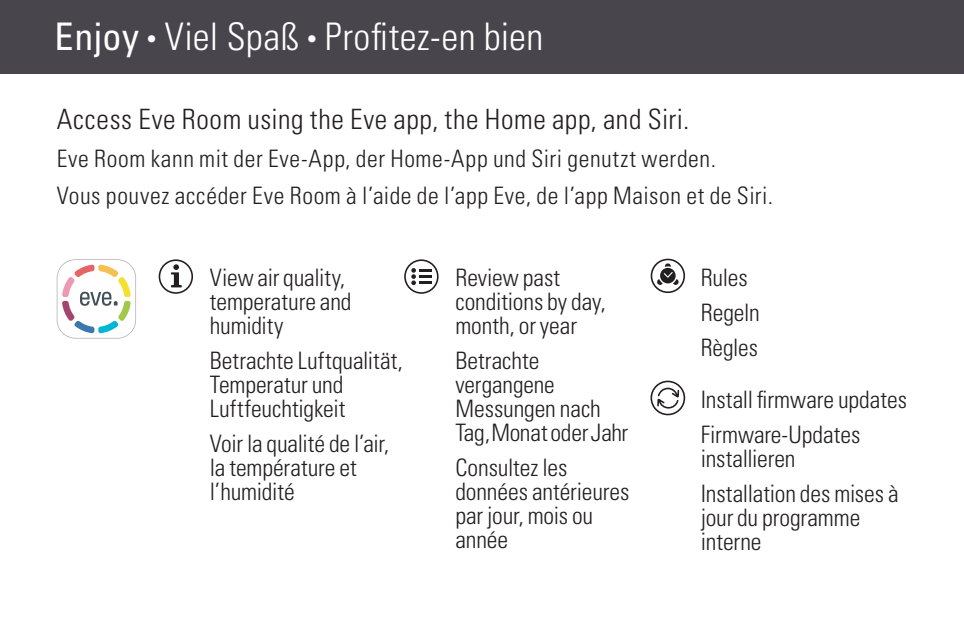
<style>
.page{position:relative;width:964px;height:624px;background:#fff}
.page>*{position:absolute;margin:0;border:0;box-sizing:border-box;transform-origin:0 0}
.t1{font:300 condensed 38px "Univers LT Std";letter-spacing:.005em;color:#fff}
.t2{font:300 condensed 28px "Univers LT Std";letter-spacing:.025em;color:#231f20}
.t3{font:300 condensed 24px/24px "Univers LT Std";color:#231f20}
.t4{font:300 condensed 24px/37.2px "Univers LT Std";letter-spacing:.025em;color:#231f20}
.s1{font-weight:400}
.s2{font-weight:700;font-size:20px}
</style>
<div class="page">
<div style="left:0;top:0;width:964px;height:74px;background:#48464c"></div>
<svg style="left:57px;top:259px;width:79px;height:79px"></svg>
<div style="left:650px;top:380px;width:35px;height:35px;border:2px solid #231f20;border-radius:50%"></div>
<svg style="left:656px;top:380px;width:24px;height:29px"></svg>
<div style="left:404px;top:259px;width:34px;height:35px;border:2px solid #231f20;border-radius:50%"></div>
<svg style="left:411px;top:268px;width:20px;height:17px"></svg>
<svg style="left:171px;top:264px;width:11px;height:23px"></svg>
<div style="left:159px;top:259px;width:34px;height:35px;border:2px solid #231f20;border-radius:50%"></div>
<div style="left:651px;top:259px;width:34px;height:34px;border:2px solid #231f20;border-radius:50%"></div>
<svg style="left:657px;top:263px;width:22px;height:22px"></svg>
<h1 class="t1" style="left:54px;top:14px;width:490px"><span class="s1">Enjoy</span> <span class="s2">•</span> Viel Spaß <span class="s2">•</span> Profitez-en bien</h1>
<p class="t2" style="left:57px;top:102px;width:634px">Access Eve Room using the Eve app, the Home app, and Siri.</p>
<p class="t4" style="left:57px;top:139px;width:718px">Eve Room kann mit der Eve-App, der Home-App und Siri genutzt werden.<br>Vous pouvez accéder Eve Room à l’aide de l’app Eve, de l’app Maison et de Siri.</p>
<p class="t3" style="left:210px;top:265px;width:143px">View air quality, temperature and humidity</p>
<p class="t3" style="left:210px;top:348px;width:195px">Betrachte Luftqualität,<br>Temperatur und<br>Luftfeuchtigkeit</p>
<p class="t3" style="left:210px;top:432px;width:181px">Voir la qualité de l’air, la température et l’humidité</p>
<p class="t3" style="left:455px;top:265px;width:152px">Review past conditions by day, month, or year</p>
<p class="t3" style="left:455px;top:348px;width:174px">Betrachte vergangene<br>Messungen nach<br>Tag, Monat oder Jahr</p>
<p class="t3" style="left:455px;top:456px;width:176px">Consultez les données antérieures par jour, mois ou année</p>
<p class="t3" style="left:701px;top:259px;width:61px;line-height:35.2px">Rules<br>Regeln<br>Règles</p>
<p class="t3" style="left:701px;top:381px;width:208px;line-height:35.2px">Install firmware updates<br>Firmware-Updates</p>
<p class="t3" style="left:701px;top:441px;width:199px;line-height:35.2px">installieren<br>Installation des mises à</p>
<p class="t3" style="left:701px;top:506px;width:161px">jour du programme interne</p>
</div>
